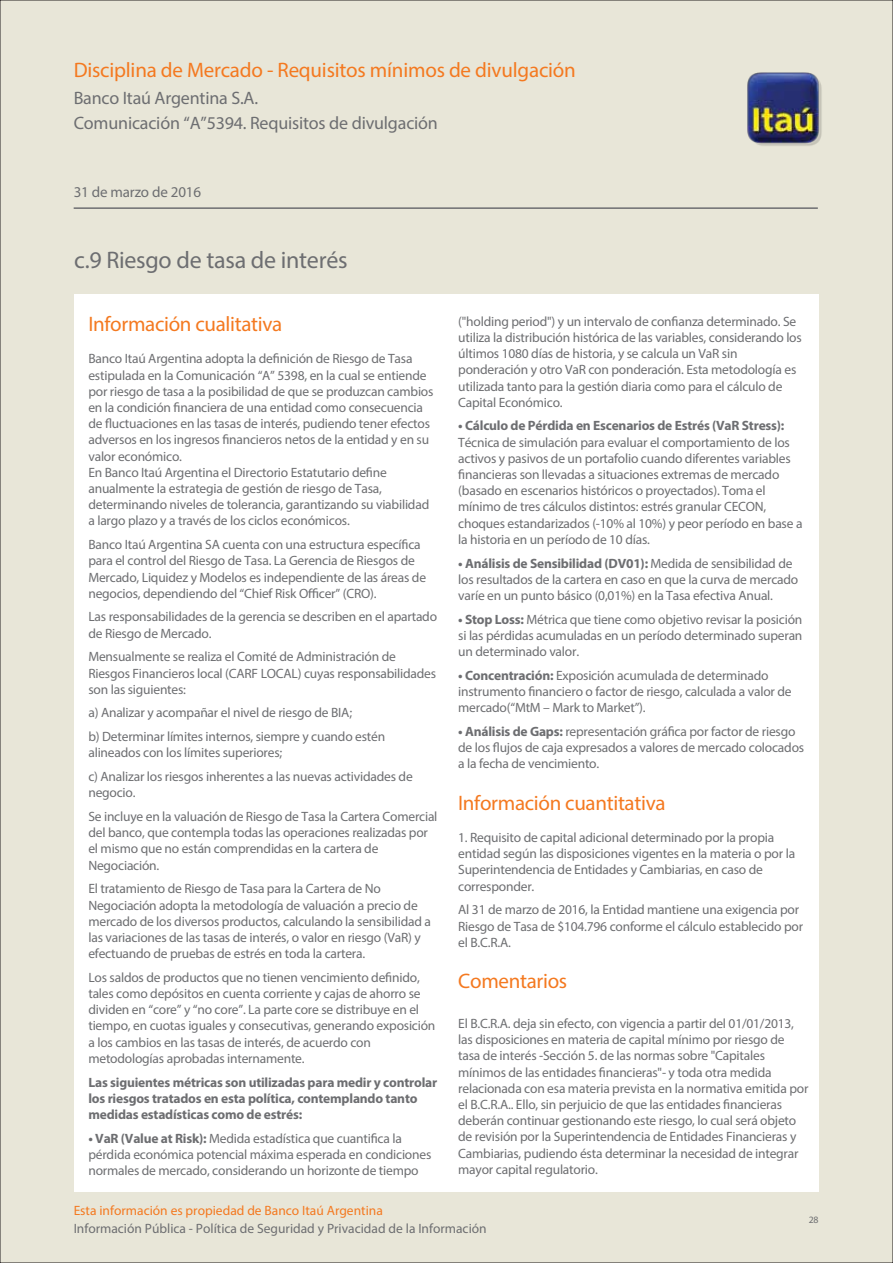
<style>
.page{position:relative;width:893px;height:1263px;background:#e8e6d8}
.page>*{position:absolute;margin:0;border:0;box-sizing:border-box;transform-origin:0 0}
.t1{font:24px "Myriad Pro";letter-spacing:-.01em;color:#6d6e71}
.t2{font:21px "Myriad Pro";letter-spacing:-.015em;color:#f47920}
.t3{font:18px/24.6px "Myriad Pro";letter-spacing:-.01em;color:#6d6e71}
.t4{font:15px "Myriad Pro";letter-spacing:-.01em;color:#6d6e71}
.t5{font:13.5px/16.2px "Myriad Pro";letter-spacing:-.015em;color:#6d6e71}
.t6{font:700 13.5px/16.2px "Myriad Pro";letter-spacing:-.015em;color:#6d6e71}
.t7{font:13.5px "Myriad Pro";color:#f47920}
.t8{font:9.75px "Myriad Pro";color:#6d6e71}
.s1{font-weight:700}
</style>
<div class="page">
<div style="left:74px;top:294px;width:745px;height:897px;background:#fff"></div>
<hr style="left:74px;top:207px;width:744px;height:2px;background:#6d6e71">
<img style="left:747px;top:72px;width:75px;height:74px">
<h2 class="t2" style="left:74px;top:57px;width:504px">Disciplina de Mercado - Requisitos mínimos de divulgación</h2>
<h3 class="t3" style="left:74px;top:86px;width:366px">Banco Itaú Argentina S.A.<br>Comunicación “A”5394. Requisitos de divulgación</h3>
<p class="t4" style="left:74px;top:183px;width:129px">31 de marzo de 2016</p>
<h1 class="t1" style="left:74px;top:245px;width:275px">c.9 Riesgo de tasa de interés</h1>
<h2 class="t2" style="left:88px;top:311px;width:195px">Información cualitativa</h2>
<p class="t5" style="left:88px;top:351px;width:347px">Banco Itaú Argentina adopta la definición de Riesgo de Tasa estipulada en la Comunicación “A” 5398, en la cual se entiende por riesgo de tasa a la posibilidad de que se produzcan cambios en la condición financiera de una entidad como consecuencia de fluctuaciones en las tasas de interés, pudiendo tener efectos adversos en los ingresos financieros netos de la entidad y en su valor económico.<br>En Banco Itaú Argentina el Directorio Estatutario define anualmente la estrategia de gestión de riesgo de Tasa, determinando niveles de tolerancia, garantizando su viabilidad a largo plazo y a través de los ciclos económicos.</p>
<p class="t5" style="left:88px;top:536px;width:339px">Banco Itaú Argentina SA cuenta con una estructura específica para el control del Riesgo de Tasa. La Gerencia de Riesgos de Mercado, Liquidez y Modelos es independiente de las áreas de negocios, dependiendo del “Chief Risk Officer” (CRO).</p>
<p class="t5" style="left:88px;top:609px;width:350px">Las responsabilidades de la gerencia se describen en el apartado de Riesgo de Mercado.</p>
<p class="t5" style="left:88px;top:648px;width:349px">Mensualmente se realiza el Comité de Administración de<br>Riesgos Financieros local (CARF LOCAL) cuyas responsabilidades son las siguientes:</p>
<p class="t5" style="left:88px;top:701px;width:298px;line-height:23.7px">a) Analizar y acompañar el nivel de riesgo de BIA;<br>b) Determinar límites internos, siempre y cuando estén</p>
<p class="t5" style="left:88px;top:741px;width:326px;line-height:23.7px">alineados con los límites superiores;<br>c) Analizar los riesgos inherentes a las nuevas actividades de</p>
<p class="t5" style="left:88px;top:781px;width:351px;line-height:23.7px">negocio.<br>Se incluye en la valuación de Riesgo de Tasa la Cartera Comercial</p>
<p class="t5" style="left:88px;top:824px;width:341px">del banco, que contempla todas las operaciones realizadas por el mismo que no están comprendidas en la cartera de<br>Negociación.</p>
<p class="t5" style="left:88px;top:880px;width:344px">El tratamiento de Riesgo de Tasa para la Cartera de No Negociación adopta la metodología de valuación a precio de mercado de los diversos productos, calculando la sensibilidad a las variaciones de las tasas de interés, o valor en riesgo (VaR) y efectuando de pruebas de estrés en toda la cartera.</p>
<p class="t5" style="left:88px;top:969px;width:349px">Los saldos de productos que no tienen vencimiento definido, tales como depósitos en cuenta corriente y cajas de ahorro se dividen en “core” y “no core”. La parte core se distribuye en el tiempo, en cuotas iguales y consecutivas, generando exposición a los cambios en las tasas de interés, de acuerdo con metodologías aprobadas internamente.</p>
<p class="t6" style="left:88px;top:1073px;width:350px">Las siguientes métricas son utilizadas para medir y controlar los riesgos tratados en esta política, contemplando tanto medidas estadísticas como de estrés:</p>
<p class="t5" style="left:88px;top:1130px;width:344px"><span class="s1">• VaR (Value at Risk):</span> Medida estadística que cuantifica la pérdida económica potencial máxima esperada en condiciones normales de mercado, considerando un horizonte de tiempo</p>
<p class="t5" style="left:458px;top:313px;width:345px">("holding period") y un intervalo de confianza determinado. Se utiliza la distribución histórica de las variables, considerando los últimos 1080 días de historia, y se calcula un VaR sin ponderación y otro VaR con ponderación. Esta metodología es utilizada tanto para la gestión diaria como para el cálculo de Capital Económico.</p>
<p class="t6" style="left:458px;top:417px;width:328px">• Cálculo de Pérdida en Escenarios de Estrés (VaR Stress):</p>
<p class="t5" style="left:458px;top:434px;width:346px">Técnica de simulación para evaluar el comportamiento de los activos y pasivos de un portafolio cuando diferentes variables financieras son llevadas a situaciones extremas de mercado (basado en escenarios históricos o proyectados). Toma el mínimo de tres cálculos distintos: estrés granular CECON, choques estandarizados (-10% al 10%) y peor período en base a la historia en un período de 10 días.</p>
<p class="t5" style="left:458px;top:555px;width:342px"><span class="s1">• Análisis de Sensibilidad (DV01):</span> Medida de sensibilidad de los resultados de la cartera en caso en que la curva de mercado varíe en un punto básico (0,01%) en la Tasa efectiva Anual.</p>
<p class="t5" style="left:458px;top:611px;width:346px;text-align:justify"><span class="s1">• Stop Loss:</span> Métrica que tiene como objetivo revisar la posición si las pérdidas acumuladas en un período determinado superan un determinado valor.</p>
<p class="t5" style="left:458px;top:667px;width:335px"><span class="s1">• Concentración:</span> Exposición acumulada de determinado instrumento financiero o factor de riesgo, calculada a valor de mercado(“MtM – Mark to Market”).</p>
<p class="t5" style="left:458px;top:723px;width:347px"><span class="s1">• Análisis de Gaps:</span> representación gráfica por factor de riesgo de los flujos de caja expresados a valores de mercado colocados a la fecha de vencimiento.</p>
<h2 class="t2" style="left:458px;top:790px;width:209px">Información cuantitativa</h2>
<p class="t5" style="left:458px;top:829px;width:338px">1. Requisito de capital adicional determinado por la propia entidad según las disposiciones vigentes en la materia o por la Superintendencia de Entidades y Cambiarias, en caso de corresponder.</p>
<p class="t5" style="left:458px;top:901px;width:346px">Al 31 de marzo de 2016, la Entidad mantiene una exigencia por<br>Riesgo de Tasa de $104.796 conforme el cálculo establecido por el B.C.R.A.</p>
<h2 class="t2" style="left:458px;top:968px;width:110px">Comentarios</h2>
<p class="t5" style="left:458px;top:1015px;width:352px">El B.C.R.A. deja sin efecto, con vigencia a partir del 01/01/2013, las disposiciones en materia de capital mínimo por riesgo de tasa de interés -Sección 5. de las normas sobre "Capitales mínimos de las entidades financieras"- y toda otra medida relacionada con esa materia prevista en la normativa emitida por el B.C.R.A.. Ello, sin perjuicio de que las entidades financieras deberán continuar gestionando este riesgo, lo cual será objeto de revisión por la Superintendencia de Entidades Financieras y Cambiarias, pudiendo ésta determinar la necesidad de integrar mayor capital regulatorio.</p>
<p class="t7" style="left:74px;top:1202px;width:311px">Esta información es propiedad de Banco Itaú Argentina</p>
<p class="t5" style="left:74px;top:1220px;width:415px">Información Pública - Política de Seguridad y Privacidad de la Información</p>
<p class="t8" style="left:809px;top:1213px;width:11px">28</p>
</div>
